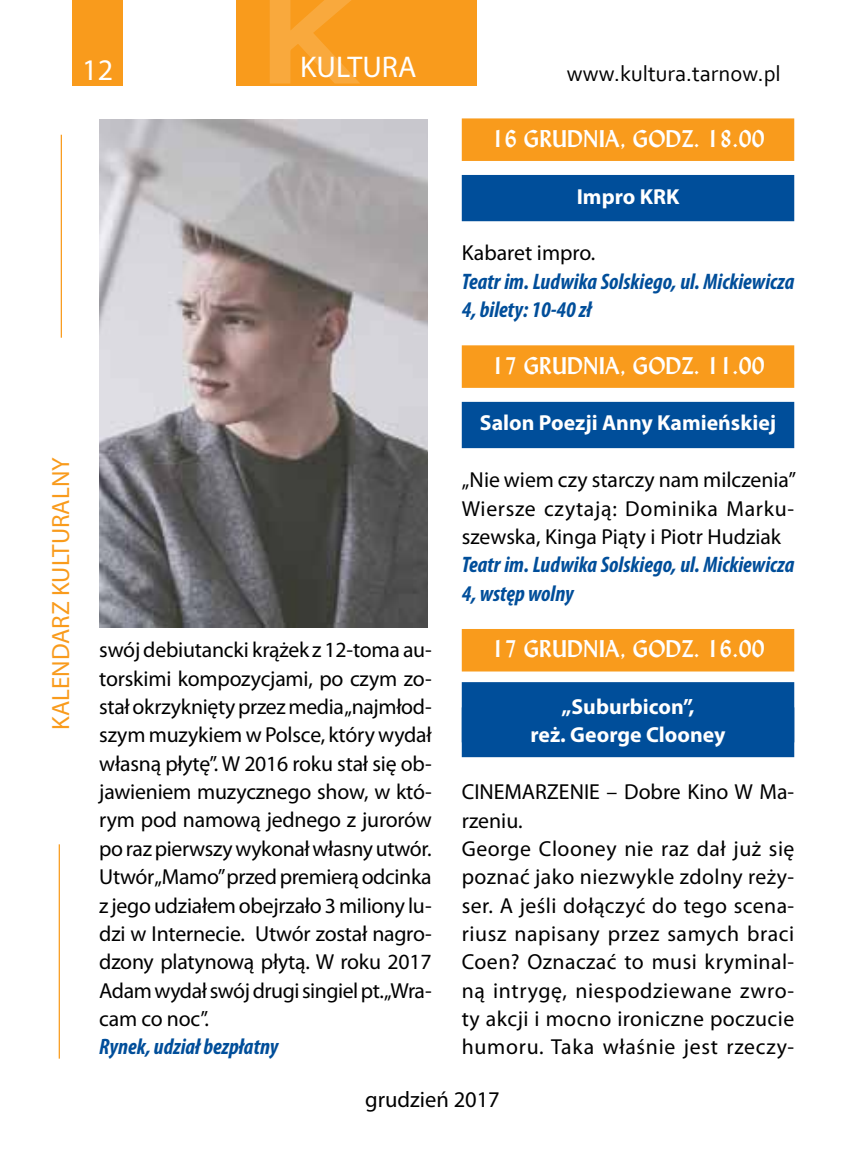
<style>
.page{position:relative;width:851px;height:1170px;background:#fff}
.page>*{position:absolute;margin:0;border:0;box-sizing:border-box;transform-origin:0 0}
.t1{font:30px "Myriad Pro";color:#fff}
.t2{font:25px "Myriad Pro";color:#f99b1c}
.t3{font:italic 700 condensed 22.5px/28.2px "Myriad Pro";color:#004e9a}
.t4{font:700 22.5px "Lydian PL";color:#fff}
.t5{font:22.5px "Corbel";color:#000}
.t6{font:22.5px "Myriad Pro";color:#000}
.t7{font:21.75px/28.2px "Myriad Pro";letter-spacing:.02em;color:#000;text-align:justify}
.t8{font:700 21.75px/28.2px "Myriad Pro";color:#fff;text-align:center}
.t9{font:21.75px "Myriad Pro";color:#000}
</style>
<div class="page">
<div style="left:72px;top:0;width:51px;height:85px;background:#f99b1c"></div>
<div style="left:236px;top:0;width:240px;height:85px;background:#f99b1c"></div>
<svg style="left:267px;top:0;width:164px;height:86px"></svg>
<hr style="left:61px;top:135px;width:1px;height:202px;background:#f99b1c">
<hr style="left:59px;top:844px;width:1px;height:214px;background:#f99b1c">
<div style="left:461px;top:118px;width:333px;height:43px;background:#f99b1c"></div>
<div style="left:461px;top:175px;width:333px;height:46px;background:#004e9a"></div>
<div style="left:461px;top:345px;width:333px;height:43px;background:#f99b1c"></div>
<div style="left:461px;top:402px;width:333px;height:46px;background:#004e9a"></div>
<div style="left:461px;top:629px;width:333px;height:42px;background:#f99b1c"></div>
<div style="left:461px;top:682px;width:333px;height:75px;background:#004e9a"></div>
<img style="left:99px;top:119px;width:329px;height:509px">
<h1 class="t1" style="left:82px;top:51px;width:32px">12</h1>
<h1 class="t1" style="left:300px;top:48px;width:118px">KULTURA</h1>
<p class="t5" style="left:566px;top:59px;width:215px">www.kultura.tarnow.pl</p>
<p class="t2" style="left:45px;top:730px;width:274px;rotate:-90deg">KALENDARZ KULTURALNY</p>
<p class="t7" style="left:99px;top:635px;width:334px">swój debiutancki krążek z 12-toma au&shy;torskimi kompozycjami, po czym zo&shy;stał okrzyknięty przez media „najmłod&shy;szym muzykiem w Polsce, który wydał własną płytę”. W 2016 roku stał się ob&shy;jawieniem muzycznego show, w któ&shy;rym pod namową jednego z jurorów po raz pierwszy wykonał własny utwór.<br>Utwór „Mamo” przed premierą odcinka z jego udziałem obejrzało 3 miliony lu&shy;dzi w Internecie. Utwór został nagro&shy;dzony platynową płytą. W roku 2017<br>Adam wydał swój drugi singiel pt. „Wra&shy;cam co noc”.</p>
<p class="t3" style="left:99px;top:1032px;width:181px">Rynek, udział bezpłatny</p>
<p class="t4" style="left:491px;top:124px;width:274px">16 GRUDNIA, GODZ. 18.00</p>
<p class="t8" style="left:576px;top:181px;width:104px">Impro KRK</p>
<p class="t9" style="left:461px;top:239px;width:135px">Kabaret impro.</p>
<p class="t3" style="left:461px;top:266px;width:334px">Teatr im. Ludwika Solskiego, ul. Mickiewicza<br>4, bilety: 10-40 zł</p>
<p class="t4" style="left:491px;top:351px;width:274px">17 GRUDNIA, GODZ. 11.00</p>
<p class="t8" style="left:480px;top:408px;width:298px">Salon Poezji Anny Kamieńskiej</p>
<p class="t7" style="left:461px;top:465px;width:336px">„Nie wiem czy starczy nam milczenia” Wiersze czytają: Dominika Marku&shy;szewska, Kinga Piąty i Piotr Hudziak</p>
<p class="t3" style="left:461px;top:550px;width:334px">Teatr im. Ludwika Solskiego, ul. Mickiewicza<br>4, wstęp wolny</p>
<p class="t4" style="left:491px;top:634px;width:274px">17 GRUDNIA, GODZ. 16.00</p>
<p class="t8" style="left:530px;top:691px;width:197px">„Suburbicon”,<br>reż. George Clooney</p>
<p class="t7" style="left:461px;top:777px;width:334px;text-align:left">CINEMARZENIE – Dobre Kino W Ma&shy;rzeniu.<br>George Clooney nie raz dał już się poznać jako niezwykle zdolny reży&shy;ser. A jeśli dołączyć do tego scena&shy;riusz napisany przez samych braci<br>Coen? Oznaczać to musi kryminal&shy;ną intrygę, niespodziewane zwro&shy;ty akcji i mocno ironiczne poczucie humoru. Taka właśnie jest rzeczy-</p>
<p class="t6" style="left:365px;top:1085px;width:136px">grudzień 2017</p>
</div>
